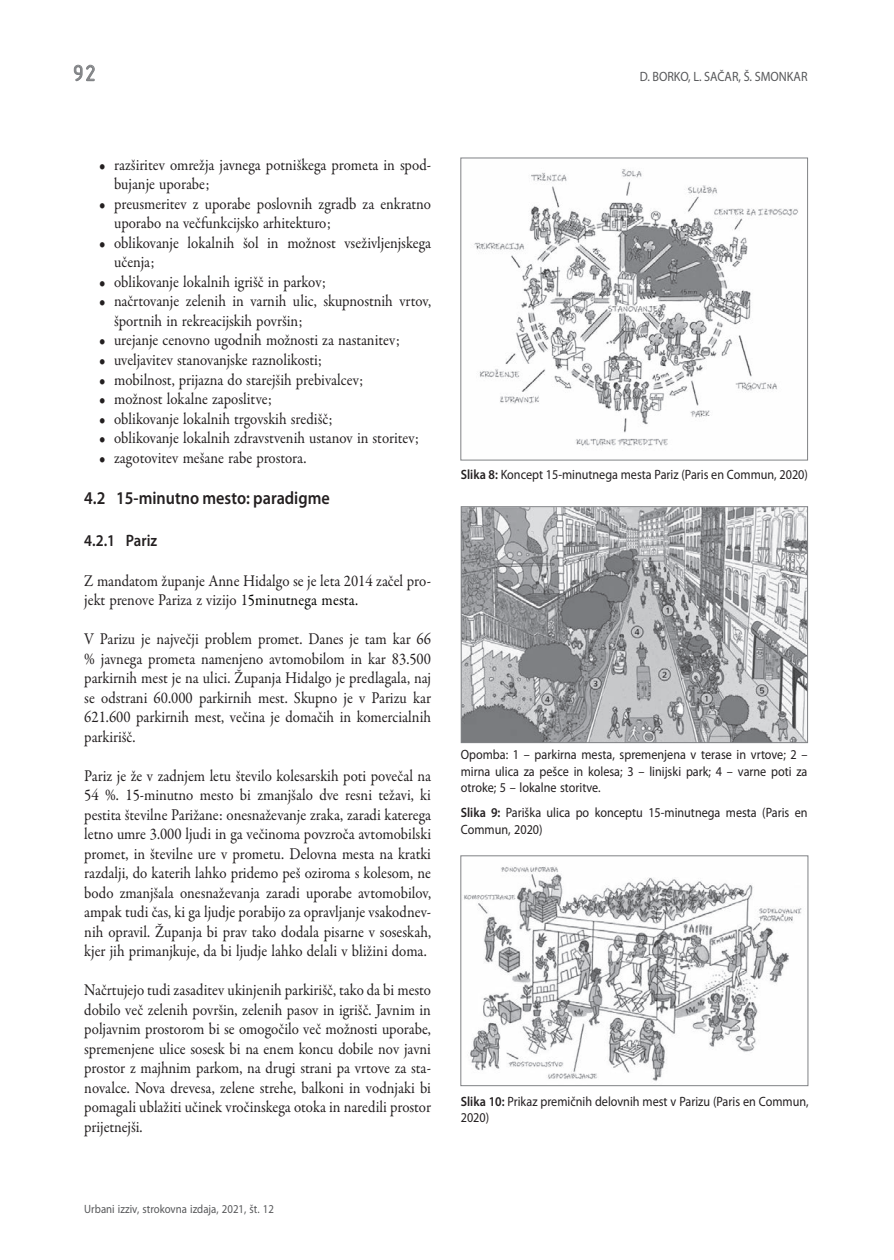
<style>
.page{position:relative;width:894px;height:1260px;background:#fff}
.page>*{position:absolute;margin:0;border:0;box-sizing:border-box;transform-origin:0 0}
.t1{font:24px "ISOCTEUR";color:#808285}
.t2{font:600 18px "Myriad Pro";color:#231f20;scale:.9 1}
.t3{font:16.5px/19.5px "Garamond Premr Pro";color:#231f20;scale:.9 1}
.t4{font:600 16.5px "Myriad Pro";color:#231f20;scale:.9 1}
.t5{font:13.5px/16.5px "Myriad Pro";color:#231f20;scale:.9 1}
.t6{font:13.5px "Myriad Pro";color:#57585a;scale:.9 1}
.t7{font:12px "Myriad Pro";color:#57585a;scale:.9 1}
.s1{color:#040503}
.s2{font-weight:600}
</style>
<div class="page">
<svg style="left:74px;top:64px;width:21px;height:18px"></svg>
<img style="left:474px;top:169px;width:325px;height:277px">
<img style="left:463px;top:508px;width:342px;height:233px">
<div style="left:461px;top:506px;width:346px;height:237px;border:1px solid #808285"></div>
<img style="left:464px;top:866px;width:338px;height:215px">
<div style="left:460px;top:855px;width:348px;height:231px;border:1px solid #808285"></div>
<h1 class="t1" style="left:70px;top:57px;width:31px">92</h1>
<p class="t3" style="left:114px;top:155px;width:353px;text-indent:-15px">• razširitev omrežja javnega potniškega prometa in spod&shy;bujanje uporabe;</p>
<p class="t3" style="left:114px;top:194px;width:353px;text-indent:-15px">• preusmeritev z uporabe poslovnih zgradb za enkratno uporabo na večfunkcijsko arhitekturo;</p>
<p class="t3" style="left:114px;top:233px;width:353px;text-indent:-15px">• oblikovanje lokalnih šol in možnost vseživljenjskega učenja;</p>
<p class="t3" style="left:99px;top:272px;width:253px">• oblikovanje lokalnih igrišč in parkov;</p>
<p class="t3" style="left:114px;top:292px;width:353px;text-indent:-15px">• načrtovanje zelenih in varnih ulic, skupnostnih vrtov, športnih in rekreacijskih površin;</p>
<p class="t3" style="left:99px;top:331px;width:335px">• urejanje cenovno ugodnih možnosti za nastanitev;</p>
<p class="t3" style="left:99px;top:350px;width:249px">• uveljavitev stanovanjske raznolikosti;</p>
<p class="t3" style="left:99px;top:370px;width:295px">• mobilnost, prijazna do starejših prebivalcev;</p>
<p class="t3" style="left:99px;top:389px;width:193px">• možnost lokalne zaposlitve;</p>
<p class="t3" style="left:99px;top:409px;width:261px">• oblikovanje lokalnih trgovskih središč;</p>
<p class="t3" style="left:99px;top:428px;width:357px">• oblikovanje lokalnih zdravstvenih ustanov in storitev;</p>
<p class="t3" style="left:99px;top:448px;width:232px">• zagotovitev mešane rabe prostora.</p>
<p class="t2" style="left:84px;top:487px;width:274px">4.2 15-minutno mesto: paradigme</p>
<p class="t4" style="left:84px;top:530px;width:83px">4.2.1 Pariz</p>
<p class="t3" style="left:84px;top:571px;width:387px">Z mandatom županje Anne Hidalgo se je leta 2014 začel pro&shy;jekt prenove Pariza z vizijo 1<span class="s1">5minutnega mesta.</span></p>
<p class="t3" style="left:84px;top:629px;width:387px;text-align:justify">V Parizu je največji problem promet. Danes je tam kar 66 % javnega prometa namenjeno avtomobilom in kar 83.500 parkirnih mest je na ulici. Županja Hidalgo je predlagala, naj se odstrani 60.000 parkirnih mest. Skupno je v Parizu kar 621.600 parkirnih mest, večina je domačih in komercialnih parkirišč.</p>
<p class="t3" style="left:84px;top:766px;width:387px;text-align:justify">Pariz je že v zadnjem letu število kolesarskih poti povečal na 54 %. 15-minutno mesto bi zmanjšalo dve resni težavi, ki pestita številne Parižane: onesnaževanje zraka, zaradi katerega letno umre 3.000 ljudi in ga večinoma povzroča avtomobilski promet, in številne ure v prometu. Delovna mesta na kratki razdalji, do katerih lahko pridemo peš oziroma s kolesom, ne bodo zmanjšala onesnaževanja zaradi uporabe avtomobilov, ampak tudi čas, ki ga ljudje porabijo za opravljanje vsakodnev&shy;nih opravil. Županja bi prav tako dodala pisarne v soseskah, kjer jih primanjkuje, da bi ljudje lahko delali v bližini doma.</p>
<p class="t3" style="left:84px;top:980px;width:387px;text-align:justify">Načrtujejo tudi zasaditev ukinjenih parkirišč, tako da bi mesto dobilo več zelenih površin, zelenih pasov in igrišč. Javnim in poljavnim prostorom bi se omogočilo več možnosti uporabe, spremenjene ulice sosesk bi na enem koncu dobile nov javni prostor z majhnim parkom, na drugi strani pa vrtove za sta&shy;novalce. Nova drevesa, zelene strehe, balkoni in vodnjaki bi pomagali ublažiti učinek vročinskega otoka in naredili prostor prijetnejši.</p>
<p class="t7" style="left:84px;top:1202px;width:212px">Urbani izziv, strokovna izdaja, 2021, št. 12</p>
<p class="t6" style="left:639px;top:69px;width:188px">D. BORKO, L. SAČAR, Š. SMONKAR</p>
<p class="t5" style="left:461px;top:467px;width:387px"><span class="s2">Slika 8:</span> Koncept 15-minutnega mesta Pariz (Paris en Commun, 2020)</p>
<p class="t5" style="left:461px;top:747px;width:387px;text-align:justify">Opomba: 1 – parkirna mesta, spremenjena v terase in vrtove; 2 – mirna ulica za pešce in kolesa; 3 – linijski park; 4 – varne poti za otroke; 5 – lokalne storitve.</p>
<p class="t5" style="left:461px;top:805px;width:387px"><span class="s2">Slika 9:</span> Pariška ulica po konceptu 15-minutnega mesta (Paris en<br>Commun, 2020)</p>
<p class="t5" style="left:461px;top:1093px;width:388px"><span class="s2">Slika 10:</span> Prikaz premičnih delovnih mest v Parizu (Paris en Commun,<br>2020)</p>
</div>
